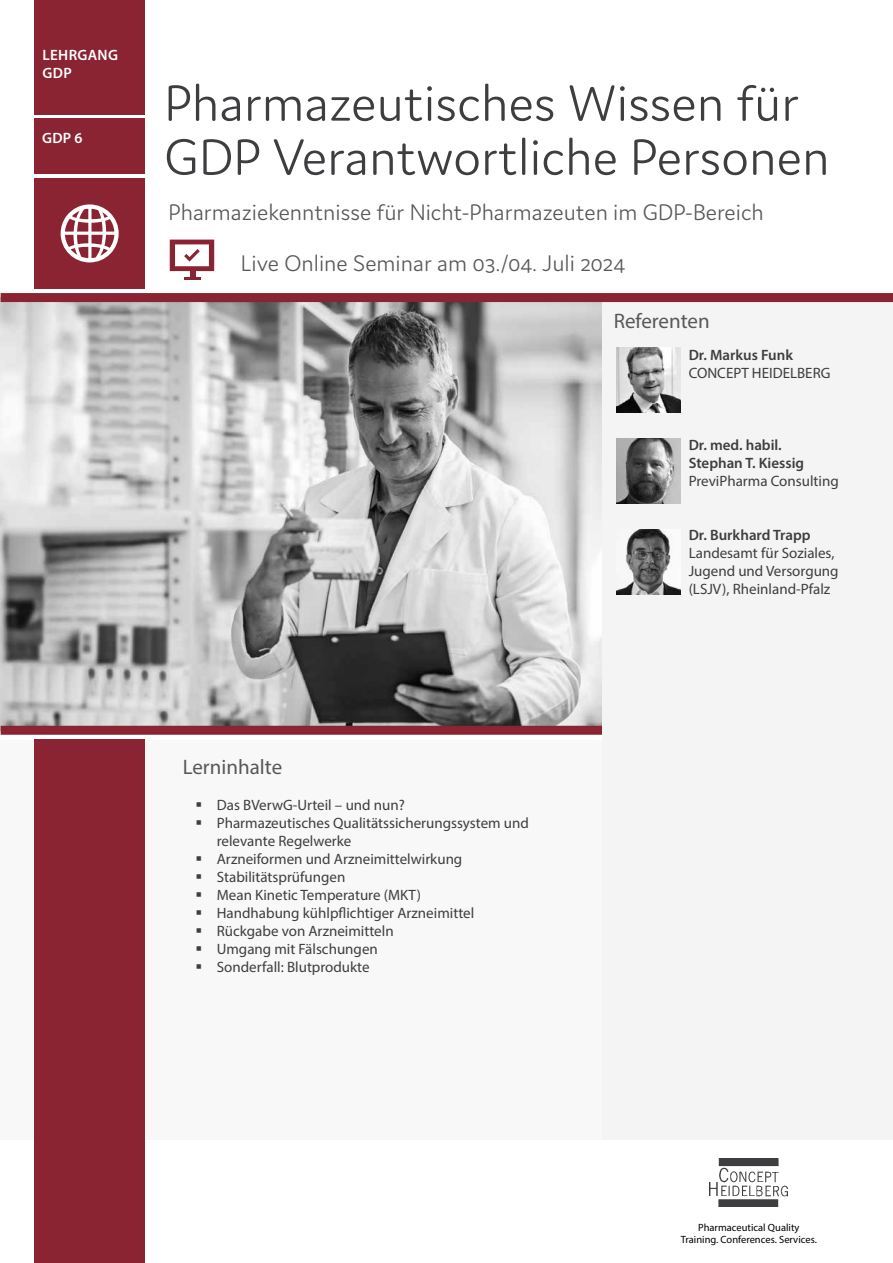
<style>
.page{position:relative;width:893px;height:1263px;background:#fff}
.page>*{position:absolute;margin:0;border:0;box-sizing:border-box;transform-origin:0 0}
.t1{font:300 54px/54px "Domus";color:#3e3d40}
.t2{font:300 24px/51px "Domus";color:#58585a}
.t3{font:21px "Myriad Pro";color:#58585a}
.t4{font:15px/18px "Myriad Pro";color:#3e3d40}
.t5{font:600 15px/18px "Myriad Pro";color:#3e3d40}
.t6{font:600 15px/18px "Myriad Pro";letter-spacing:.02em;color:#fff}
.t7{font:10.5px/12.6px "Myriad Pro";color:#000;text-align:center}
</style>
<div class="page">
<img style="left:1px;top:302px;width:602px;height:424px">
<div style="left:34px;top:118px;width:110px;height:56px;background:#8a2432"></div>
<div style="left:34px;top:178px;width:110px;height:110px;background:#8a2432"></div>
<div style="left:0;top:739px;width:893px;height:400px;background:#f8f8f8"></div>
<div style="left:34px;top:739px;width:111px;height:524px;background:#8a2432"></div>
<div style="left:1px;top:726px;width:602px;height:9px;background:#8a2432"></div>
<div style="left:603px;top:297px;width:290px;height:842px;background:#f4f4f5"></div>
<img style="left:710px;top:1159px;width:78px;height:47px">
<div style="left:34px;top:0;width:110px;height:114px;background:#8a2432"></div>
<svg style="left:61px;top:204px;width:58px;height:58px"></svg>
<div style="left:1px;top:293px;width:892px;height:9px;background:#8a2432"></div>
<div style="left:168px;top:237px;width:61px;height:47px;background:#fff;border:2px solid #fff"></div>
<div style="left:190px;top:270px;width:5px;height:8px;background:#8a2432"></div>
<hr style="left:184px;top:277px;width:17px;height:3px;background:#8a2432">
<svg style="left:170px;top:240px;width:44px;height:31px"></svg>
<img style="left:617px;top:348px;width:63px;height:64px">
<img style="left:617px;top:439px;width:63px;height:64px">
<img style="left:617px;top:530px;width:63px;height:64px">
<p class="t6" style="left:43px;top:46px;width:77px">LEHRGANG<br>GDP</p>
<p class="t6" style="left:42px;top:128px;width:42px">GDP 6</p>
<h1 class="t1" style="left:164px;top:76px;width:667px">Pharmazeutisches Wissen für<br>GDP Verantwortliche Personen</h1>
<h2 class="t2" style="left:241px;top:186px;width:525px;text-indent:-72px">Pharmaziekenntnisse für Nicht-Pharmazeuten im GDP-Bereich<br>Live Online Seminar am 03./04. Juli 2024</h2>
<h3 class="t3" style="left:614px;top:308px;width:98px">Referenten</h3>
<p class="t5" style="left:689px;top:346px;width:106px">Dr. Markus Funk</p>
<p class="t4" style="left:689px;top:364px;width:143px">CONCEPT HEIDELBERG</p>
<p class="t5" style="left:689px;top:436px;width:117px">Dr. med. habil.<br>Stephan T. Kiessig</p>
<p class="t4" style="left:689px;top:472px;width:152px">PreviPharma Consulting</p>
<p class="t5" style="left:689px;top:526px;width:123px">Dr. Burkhard Trapp</p>
<p class="t4" style="left:689px;top:544px;width:151px">Landesamt für Soziales,<br>Jugend und Versorgung (LSJV), Rheinland-Pfalz</p>
<h3 class="t3" style="left:183px;top:754px;width:101px">Lerninhalte</h3>
<p class="t4" style="left:217px;top:796px;width:314px">Das BVerwG-Urteil – und nun?<br>Pharmazeutisches Qualitätssicherungssystem und relevante Regelwerke<br>Arzneiformen und Arzneimittelwirkung<br>Stabilitätsprüfungen<br>Mean Kinetic Temperature (MKT)<br>Handhabung kühlpflichtiger Arzneimittel<br>Rückgabe von Arzneimitteln<br>Umgang mit Fälschungen<br>Sonderfall: Blutprodukte</p>
<p class="t7" style="left:681px;top:1221px;width:138px">Pharmaceutical Quality<br>Training. Conferences. Services.</p>
</div>
